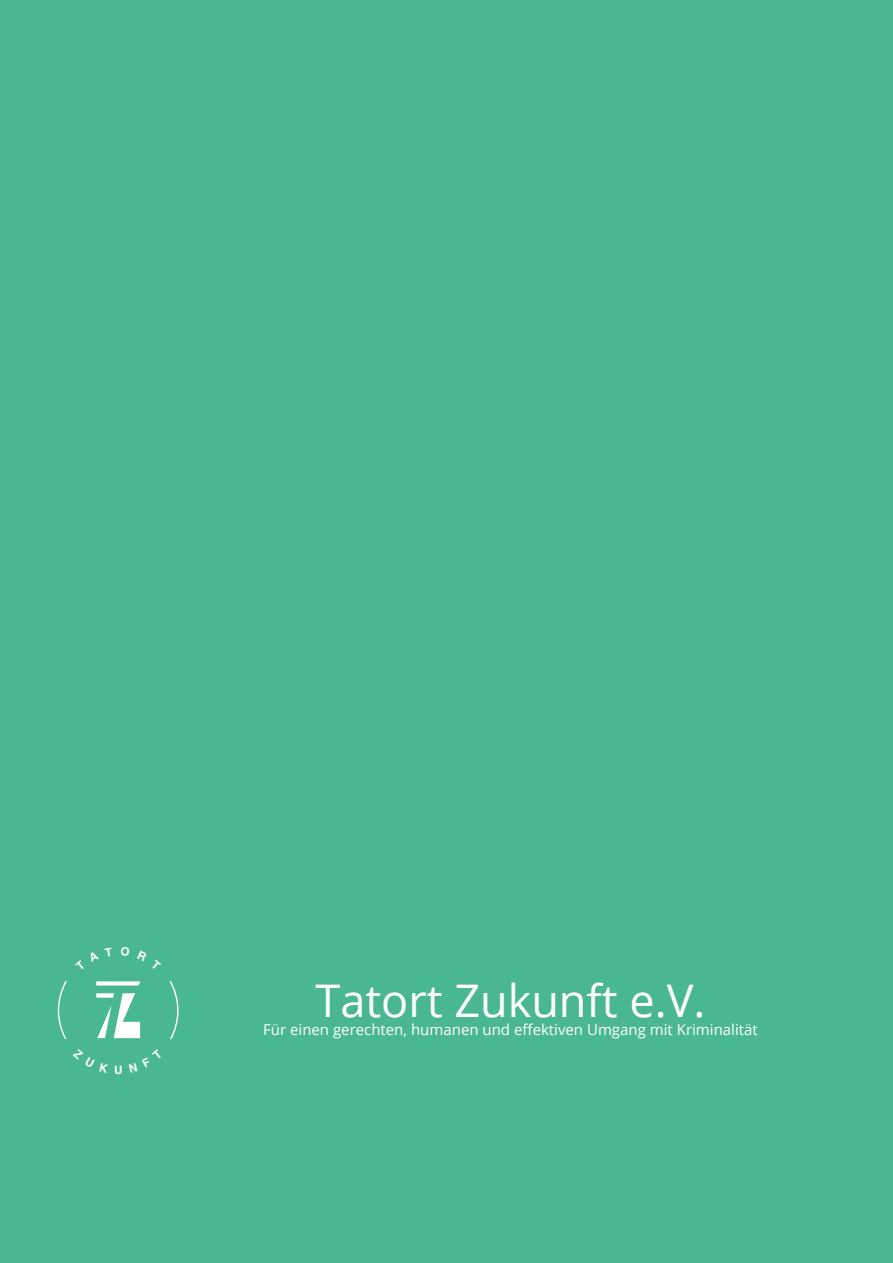
<style>
.page{position:relative;width:893px;height:1263px;background:#4ab793}
.page>*{position:absolute;margin:0;border:0;box-sizing:border-box;transform-origin:0 0}
.t1{font:45px "Open Sans";color:#fff}
.t2{font:15px "Open Sans";color:#fff}
.t3{font:700 11.55px "Helvetica";color:#fff}
</style>
<div class="page">
<svg style="left:57px;top:980px;width:122px;height:60px"></svg>
<p class="t3" style="left:114px;top:1060px;width:10px">U</p>
<h1 class="t1" style="left:315px;top:969px;width:391px">Tatort Zukunft e.V.</h1>
<p class="t2" style="left:263px;top:1019px;width:496px">Für einen gerechten, humanen und effektiven Umgang mit Kriminalität</p>
</div>
